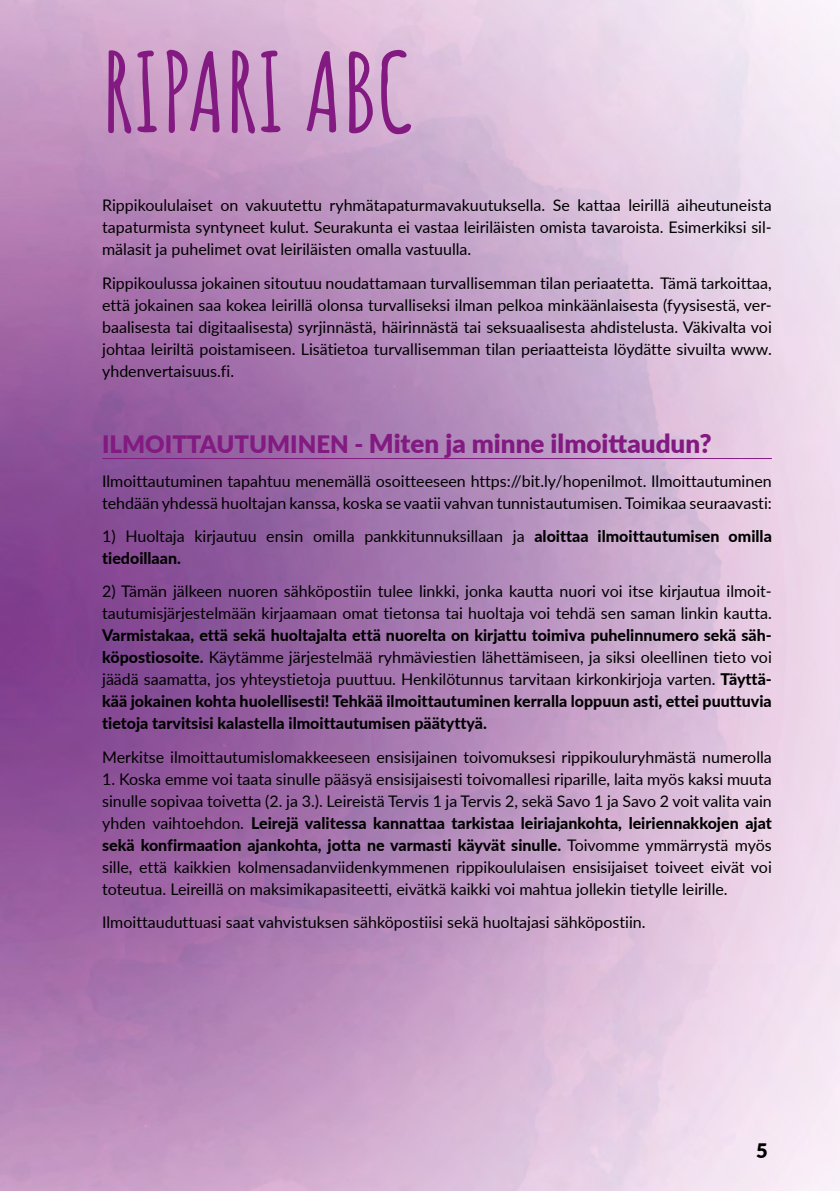
<style>
.page{position:relative;width:840px;height:1191px;background:#fff}
.page>*{position:absolute;margin:0;border:0;box-sizing:border-box;transform-origin:0 0}
.t1{font:700 108px "Amatic SC";color:#821a81}
.Info_alaotsikko_H2{font:900 26px "Lato";color:#821a81}
.t2{font:900 20px "Lato";color:#000}
.Info_leipis_P{font:16px/22px "Lato";color:#000;text-align:justify}
.s1{font-size:24px}
.s2{font-weight:800}
</style>
<div class="page">
<img style="left:0;top:0;width:839px;height:1191px">
<hr style="left:102px;top:458px;width:669px;height:1px;background:#821a81">
<h1 class="t1" style="left:102px;top:9px;width:312px">RIPARI ABC</h1>
<p class="Info_leipis_P" style="left:102px;top:194px;width:670px">Rippikoululaiset on vakuutettu ryhmätapaturmavakuutuksella. Se kattaa leirillä aiheutuneista tapaturmista syntyneet kulut. Seurakunta ei vastaa leiriläisten omista tavaroista. Esimerkiksi sil&shy;mälasit ja puhelimet ovat leiriläisten omalla vastuulla.</p>
<p class="Info_leipis_P" style="left:102px;top:271px;width:670px">Rippikoulussa jokainen sitoutuu noudattamaan turvallisemman tilan periaatetta. Tämä tarkoittaa, että jokainen saa kokea leirillä olonsa turvalliseksi ilman pelkoa minkäänlaisesta (fyysisestä, ver&shy;baalisesta tai digitaalisesta) syrjinnästä, häirinnästä tai seksuaalisesta ahdistelusta. Väkivalta voi johtaa leiriltä poistamiseen. Lisätietoa turvallisemman tilan periaatteista löydätte sivuilta www. yhdenvertaisuus.fi.</p>
<h2 class="Info_alaotsikko_H2" style="left:102px;top:424px;width:611px"><span class="s1">ILMOITTAUTUMINEN -</span> Miten ja minne ilmoittaudun?</h2>
<p class="Info_leipis_P" style="left:102px;top:469px;width:670px">Ilmoittautuminen tapahtuu menemällä osoitteeseen https://bit.ly/hopenilmot. Ilmoittautuminen tehdään yhdessä huoltajan kanssa, koska se vaatii vahvan tunnistautumisen. Toimikaa seuraavasti:</p>
<p class="Info_leipis_P" style="left:102px;top:524px;width:670px">1) Huoltaja kirjautuu ensin omilla pankkitunnuksillaan ja <span class="s2">aloittaa ilmoittautumisen omilla tiedoillaan.</span></p>
<p class="Info_leipis_P" style="left:102px;top:580px;width:670px">2) Tämän jälkeen nuoren sähköpostiin tulee linkki, jonka kautta nuori voi itse kirjautua ilmoit&shy;tautumisjärjestelmään kirjaamaan omat tietonsa tai huoltaja voi tehdä sen saman linkin kautta.<br><span class="s2">Varmistakaa, että sekä huoltajalta että nuorelta on kirjattu toimiva puhelinnumero sekä säh&shy;köpostiosoite.</span> Käytämme järjestelmää ryhmäviestien lähettämiseen, ja siksi oleellinen tieto voi jäädä saamatta, jos yhteystietoja puuttuu. Henkilötunnus tarvitaan kirkonkirjoja varten. <span class="s2">Täyttä&shy;kää jokainen kohta huolellisesti! Tehkää ilmoittautuminen kerralla loppuun asti, ettei puuttuvia tietoja tarvitsisi kalastella ilmoittautumisen päätyttyä.</span></p>
<p class="Info_leipis_P" style="left:102px;top:745px;width:670px">Merkitse ilmoittautumislomakkeeseen ensisijainen toivomuksesi rippikouluryhmästä numerolla</p>
<p class="Info_leipis_P" style="left:102px;top:767px;width:670px">1. Koska emme voi taata sinulle pääsyä ensisijaisesti toivomallesi riparille, laita myös kaksi muuta sinulle sopivaa toivetta (2. ja 3.). Leireistä Tervis 1 ja Tervis 2, sekä Savo 1 ja Savo 2 voit valita vain yhden vaihtoehdon. <span class="s2">Leirejä valitessa kannattaa tarkistaa leiriajankohta, leiriennakkojen ajat sekä konfirmaation ajankohta, jotta ne varmasti käyvät sinulle.</span> Toivomme ymmärrystä myös sille, että kaikkien kolmensadanviidenkymmenen rippikoululaisen ensisijaiset toiveet eivät voi toteutua. Leireillä on maksimikapasiteetti, eivätkä kaikki voi mahtua jollekin tietylle leirille.</p>
<p class="Info_leipis_P" style="left:102px;top:910px;width:544px">Ilmoittauduttuasi saat vahvistuksen sähköpostiisi sekä huoltajasi sähköpostiin.</p>
<p class="t2" style="left:755px;top:1135px;width:13px">5</p>
</div>
